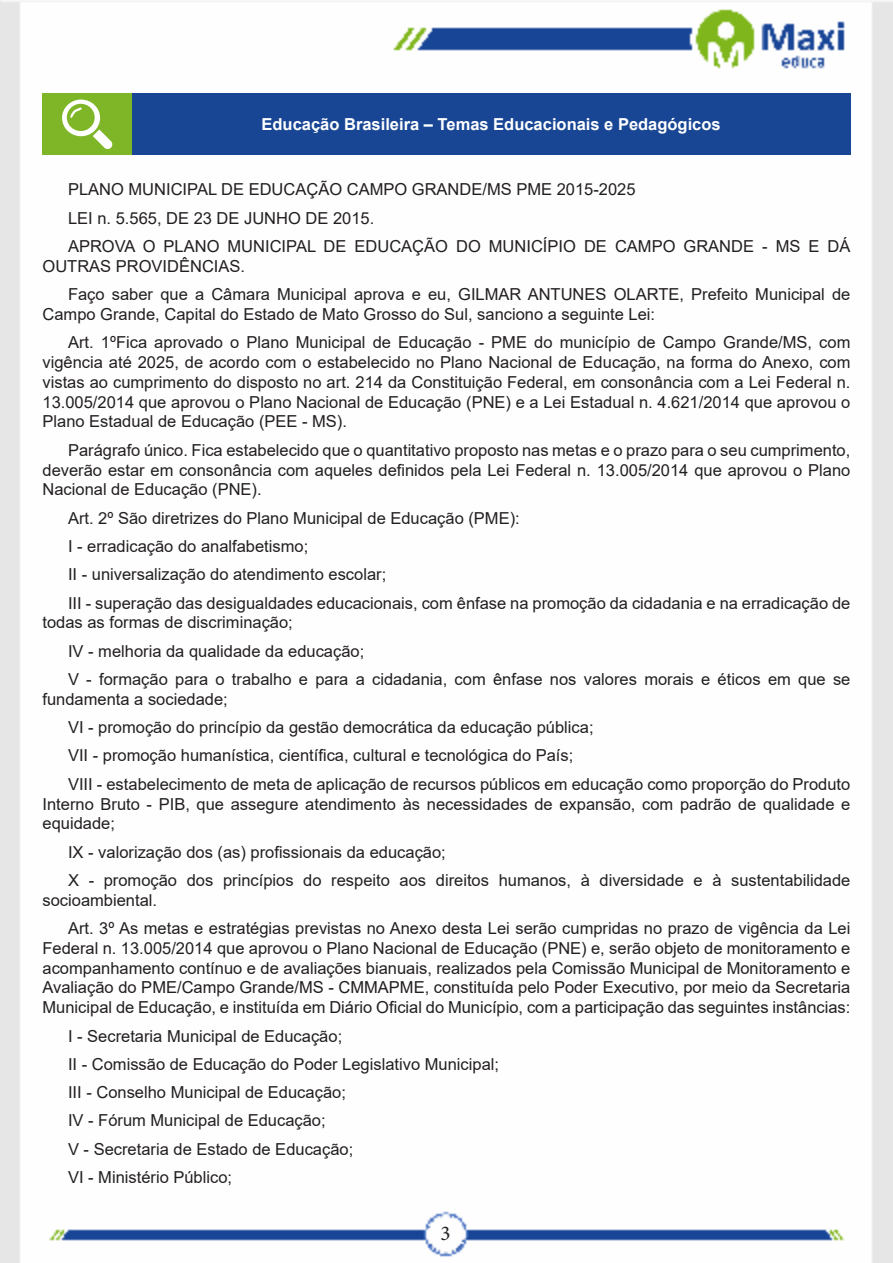
<style>
.page{position:relative;width:893px;height:1263px;background:#fff}
.page>*{position:absolute;margin:0;border:0;box-sizing:border-box;transform-origin:0 0}
.t1{font:21px "Minion Pro";color:#231f20}
.t2{font:16.5px/19.8px "Arial";color:#231f20}
.Titulo_de_Caixa{font:700 16.5px "Arial";color:#fff}
</style>
<div class="page">
<img style="left:0;top:0;width:893px;height:1263px">
<div style="left:43px;top:94px;width:89px;height:61px;background:#7fb628"></div>
<div style="left:132px;top:94px;width:718px;height:61px;background:#184695"></div>
<svg style="left:62px;top:100px;width:51px;height:49px"></svg>
<p class="Titulo_de_Caixa" style="left:262px;top:113px;width:461px">Educação Brasileira – Temas Educacionais e Pedagógicos</p>
<p class="t2" style="left:68px;top:180px;width:569px">PLANO MUNICIPAL DE EDUCAÇÃO CAMPO GRANDE/MS PME 2015-2025</p>
<p class="t2" style="left:68px;top:208px;width:308px">LEI n. 5.565, DE 23 DE JUNHO DE 2015.</p>
<p class="t2" style="left:43px;top:236px;width:809px;text-indent:26px">APROVA O PLANO MUNICIPAL DE EDUCAÇÃO DO MUNICÍPIO DE CAMPO GRANDE - MS E DÁ<br>OUTRAS PROVIDÊNCIAS.</p>
<p class="t2" style="left:43px;top:284px;width:809px;text-indent:26px">Faço saber que a Câmara Municipal aprova e eu, GILMAR ANTUNES OLARTE, Prefeito Municipal de<br>Campo Grande, Capital do Estado de Mato Grosso do Sul, sanciono a seguinte Lei:</p>
<p class="t2" style="left:43px;top:332px;width:809px;text-align:justify;text-indent:26px">Art. 1ºFica aprovado o Plano Municipal de Educação - PME do município de Campo Grande/MS, com vigência até 2025, de acordo com o estabelecido no Plano Nacional de Educação, na forma do Anexo, com vistas ao cumprimento do disposto no art. 214 da Constituição Federal, em consonância com a Lei Federal n.<br>13.005/2014 que aprovou o Plano Nacional de Educação (PNE) e a Lei Estadual n. 4.621/2014 que aprovou o Plano Estadual de Educação (PEE - MS).</p>
<p class="t2" style="left:43px;top:440px;width:809px;text-align:justify;text-indent:26px">Parágrafo único. Fica estabelecido que o quantitativo proposto nas metas e o prazo para o seu cumprimento, deverão estar em consonância com aqueles definidos pela Lei Federal n. 13.005/2014 que aprovou o Plano Nacional de Educação (PNE).</p>
<p class="t2" style="left:68px;top:508px;width:453px">Art. 2º São diretrizes do Plano Municipal de Educação (PME):</p>
<p class="t2" style="left:68px;top:536px;width:242px">I - erradicação do analfabetismo;</p>
<p class="t2" style="left:68px;top:564px;width:320px">II - universalização do atendimento escolar;</p>
<p class="t2" style="left:43px;top:593px;width:809px;text-indent:26px">III - superação das desigualdades educacionais, com ênfase na promoção da cidadania e na erradicação de todas as formas de discriminação;</p>
<p class="t2" style="left:68px;top:641px;width:298px">IV - melhoria da qualidade da educação;</p>
<p class="t2" style="left:43px;top:669px;width:809px;text-indent:26px">V - formação para o trabalho e para a cidadania, com ênfase nos valores morais e éticos em que se fundamenta a sociedade;</p>
<p class="t2" style="left:68px;top:717px;width:527px">VI - promoção do princípio da gestão democrática da educação pública;</p>
<p class="t2" style="left:68px;top:746px;width:507px">VII - promoção humanística, científica, cultural e tecnológica do País;</p>
<p class="t2" style="left:43px;top:774px;width:809px;text-align:justify;text-indent:26px">VIII - estabelecimento de meta de aplicação de recursos públicos em educação como proporção do Produto Interno Bruto - PIB, que assegure atendimento às necessidades de expansão, com padrão de qualidade e equidade;</p>
<p class="t2" style="left:68px;top:842px;width:379px">IX - valorização dos (as) profissionais da educação;</p>
<p class="t2" style="left:43px;top:870px;width:809px;text-indent:26px">X - promoção dos princípios do respeito aos direitos humanos, à diversidade e à sustentabilidade socioambiental.</p>
<p class="t2" style="left:43px;top:918px;width:809px;text-align:justify;text-indent:26px">Art. 3º As metas e estratégias previstas no Anexo desta Lei serão cumpridas no prazo de vigência da Lei Federal n. 13.005/2014 que aprovou o Plano Nacional de Educação (PNE) e, serão objeto de monitoramento e acompanhamento contínuo e de avaliações bianuais, realizados pela Comissão Municipal de Monitoramento e Avaliação do PME/Campo Grande/MS - CMMAPME, constituída pelo Poder Executivo, por meio da Secretaria Municipal de Educação, e instituída em Diário Oficial do Município, com a participação das seguintes instâncias:</p>
<p class="t2" style="left:68px;top:1026px;width:276px">I - Secretaria Municipal de Educação;</p>
<p class="t2" style="left:68px;top:1054px;width:433px">II - Comissão de Educação do Poder Legislativo Municipal;</p>
<p class="t2" style="left:68px;top:1082px;width:279px">III - Conselho Municipal de Educação;</p>
<p class="t2" style="left:68px;top:1111px;width:259px">IV - Fórum Municipal de Educação;</p>
<p class="t2" style="left:68px;top:1139px;width:287px">V - Secretaria de Estado de Educação;</p>
<p class="t2" style="left:68px;top:1167px;width:166px">VI - Ministério Público;</p>
<p class="t1" style="left:440px;top:1219px;width:12px">3</p>
</div>
